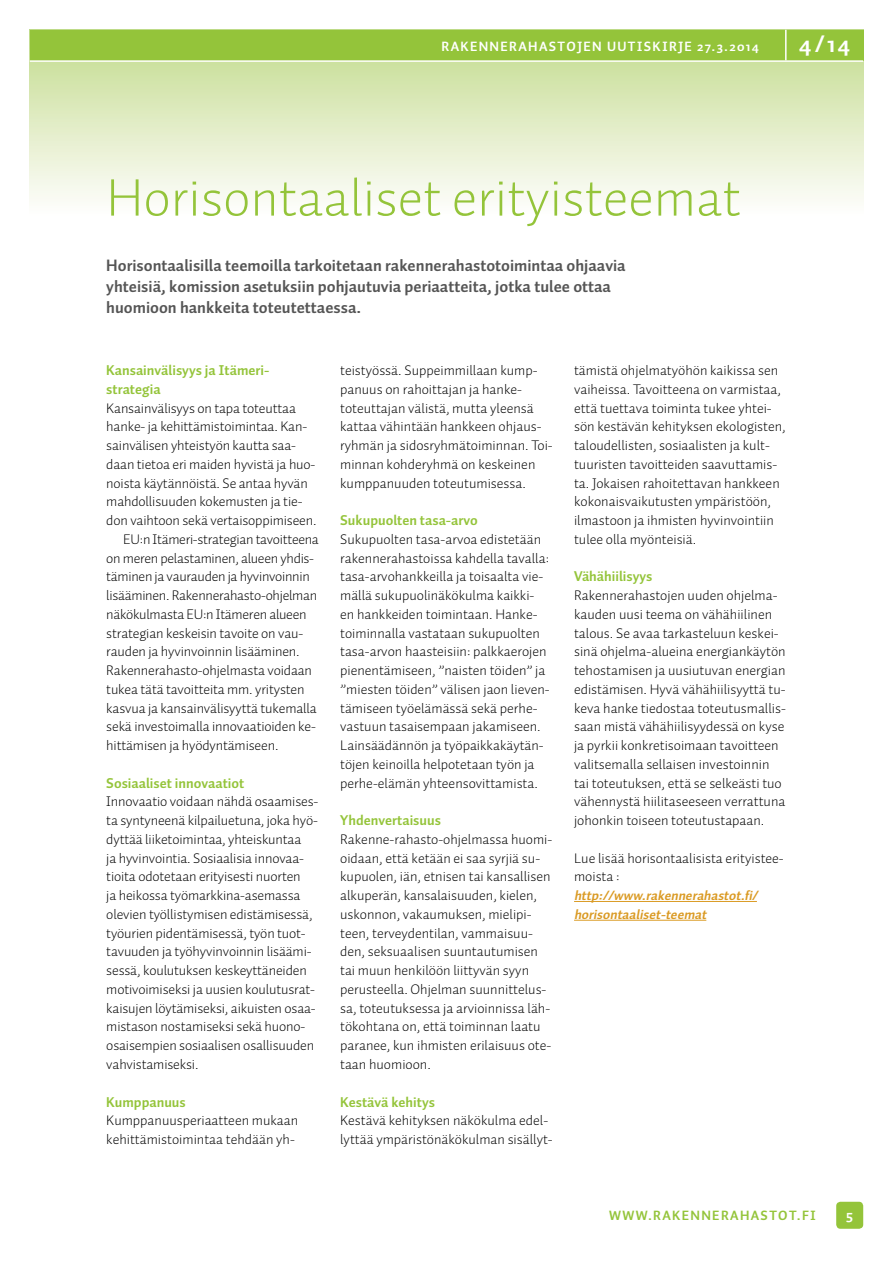
<style>
.page{position:relative;width:893px;height:1263px;background:#fff}
.page>*{position:absolute;margin:0;border:0;box-sizing:border-box;transform-origin:0 0}
.t1{font:300 54px "Auto 3";color:#94c43a}
.t2{font:700 24px "Auto 3";color:#fff}
.t3{font:700 16.5px/21px "Auto 3";color:#555}
.t4{font:700 15px "Auto 3";color:#fff}
.t5{font:300 14.25px/18.8px "Auto 3";color:#000}
.t6{font:300 14.25px "Auto 3";letter-spacing:-.02em;color:#000}
.t7{font:700 14.25px/18.8px "Auto 3";color:#94c43a}
.t8{font:italic 700 13.5px/18.8px "Auto 3";color:#da9a23}
.t9{font:700 13.5px "Auto 3";letter-spacing:.1em;color:#fff}
.t10{font:700 13.5px "Auto 3";letter-spacing:.1em;color:#94c43a}
</style>
<div class="page">
<svg style="left:30px;top:62px;width:833px;height:139px;background:#e3edca"></svg>
<div style="left:30px;top:30px;width:833px;height:30px;background:#94c43a"></div>
<hr style="left:785px;top:30px;width:2px;height:30px;background:#fff">
<div style="left:836px;top:1202px;width:27px;height:27px;background:#94c43a;border-radius:4px"></div>
<hr style="left:574px;top:901px;width:183px;height:1px;background:#da9a23">
<hr style="left:574px;top:920px;width:132px;height:1px;background:#da9a23">
<p class="t9" style="left:441px;top:37px;width:319px">rakennerahastojen uutiskirje 27.3.2014</p>
<h2 class="t2" style="left:799px;top:29px;width:53px">4/14</h2>
<h1 class="t1" style="left:106px;top:164px;width:636px">Horisontaaliset erityisteemat</h1>
<p class="t3" style="left:106px;top:254px;width:521px">Horisontaalisilla teemoilla tarkoitetaan rakennerahastotoimintaa ohjaavia yhteisiä, komission asetuksiin pohjautuvia periaatteita, jotka tulee ottaa huomioon hankkeita toteutettaessa.</p>
<p class="t7" style="left:106px;top:360px;width:165px">Kansainvälisyys ja Itämeri&shy;strategia</p>
<p class="t5" style="left:106px;top:398px;width:191px">Kansainvälisyys on tapa toteuttaa</p>
<p class="t5" style="left:106px;top:417px;width:202px">hanke- ja kehittämistoimintaa. Kan-</p>
<p class="t5" style="left:106px;top:436px;width:191px">sainvälisen yhteistyön kautta saa-</p>
<p class="t5" style="left:106px;top:454px;width:211px">daan tietoa eri maiden hyvistä ja huo-</p>
<p class="t5" style="left:106px;top:473px;width:203px">noista käytännöistä. Se antaa hyvän</p>
<p class="t5" style="left:106px;top:492px;width:198px">mahdollisuuden kokemusten ja tie-</p>
<p class="t5" style="left:106px;top:511px;width:212px">don vaihtoon sekä vertaisoppimiseen.</p>
<p class="t6" style="left:123px;top:530px;width:197px">EU:n Itämeri-strategian tavoitteena</p>
<p class="t6" style="left:106px;top:549px;width:209px">on meren pelastaminen, alueen yhdis-</p>
<p class="t6" style="left:106px;top:568px;width:205px">täminen ja vaurauden ja hyvinvoinnin</p>
<p class="t6" style="left:106px;top:587px;width:212px">lisääminen. Rakennerahasto-ohjelman</p>
<p class="t6" style="left:106px;top:605px;width:202px">näkökulmasta EU:n Itämeren alueen</p>
<p class="t5" style="left:106px;top:623px;width:199px">strategian keskeisin tavoite on vau-</p>
<p class="t5" style="left:106px;top:642px;width:195px">rauden ja hyvinvoinnin lisääminen.</p>
<p class="t5" style="left:106px;top:661px;width:207px">Rakennerahasto-ohjelmasta voidaan</p>
<p class="t5" style="left:106px;top:679px;width:200px">tukea tätä tavoitteita mm. yritysten</p>
<p class="t5" style="left:106px;top:698px;width:212px">kasvua ja kansainvälisyyttä tukemalla</p>
<p class="t5" style="left:106px;top:717px;width:211px">sekä investoimalla innovaatioiden ke-</p>
<p class="t5" style="left:106px;top:736px;width:174px">hittämisen ja hyödyntämiseen.</p>
<p class="t7" style="left:106px;top:773px;width:139px">Sosiaaliset innovaatiot</p>
<p class="t5" style="left:106px;top:792px;width:214px">Innovaatio voidaan nähdä osaamises&shy;ta syntyneenä kilpailuetuna, joka hyö&shy;dyttää liiketoimintaa, yhteiskuntaa<br>ja hyvinvointia. Sosiaalisia innovaa&shy;tioita odotetaan erityisesti nuorten<br>ja heikossa työmarkkina-asemassa olevien työllistymisen edistämisessä, työurien pidentämisessä, työn tuot&shy;tavuuden ja työhyvinvoinnin lisäämi&shy;sessä, koulutuksen keskeyttäneiden motivoimiseksi ja uusien koulutusrat&shy;kaisujen löytämiseksi, aikuisten osaa&shy;mistason nostamiseksi sekä huono&shy;osaisempien sosiaalisen osallisuuden vahvistamiseksi.</p>
<p class="t7" style="left:106px;top:1092px;width:81px">Kumppanuus</p>
<p class="t5" style="left:106px;top:1111px;width:193px">Kumppanuusperiaatteen mukaan kehittämistoimintaa tehdään yh-</p>
<p class="t5" style="left:340px;top:361px;width:214px">teistyössä. Suppeimmillaan kump&shy;panuus on rahoittajan ja hanke&shy;toteuttajan välistä, mutta yleensä kattaa vähintään hankkeen ohjaus&shy;ryhmän ja sidosryhmätoiminnan. Toi&shy;minnan kohderyhmä on keskeinen kumppanuuden toteutumisessa.</p>
<p class="t7" style="left:340px;top:510px;width:139px">Sukupuolten tasa-arvo</p>
<p class="t5" style="left:340px;top:529px;width:211px">Sukupuolten tasa-arvoa edistetään rakennerahastoissa kahdella tavalla: tasa-arvohankkeilla ja toisaalta vie&shy;mällä sukupuolinäkökulma kaikki&shy;en hankkeiden toimintaan. Hanke&shy;toiminnalla vastataan sukupuolten tasa-arvon haasteisiin: palkkaerojen pienentämiseen, ”naisten töiden” ja ”miesten töiden” välisen jaon lieven&shy;tämiseen työelämässä sekä perhe&shy;vastuun tasaisempaan jakamiseen.<br>Lainsäädännön ja työpaikkakäytän&shy;töjen keinoilla helpotetaan työn ja perhe-elämän yhteensovittamista.</p>
<p class="t7" style="left:340px;top:811px;width:102px">Yhdenvertaisuus</p>
<p class="t5" style="left:340px;top:829px;width:214px">Rakenne-rahasto-ohjelmassa huomi&shy;oidaan, että ketään ei saa syrjiä su&shy;kupuolen, iän, etnisen tai kansallisen alkuperän, kansalaisuuden, kielen, uskonnon, vakaumuksen, mielipi&shy;teen, terveydentilan, vammaisuu&shy;den, seksuaalisen suuntautumisen tai muun henkilöön liittyvän syyn perusteella. Ohjelman suunnittelus&shy;sa, toteutuksessa ja arvioinnissa läh&shy;tökohtana on, että toiminnan laatu paranee, kun ihmisten erilaisuus ote&shy;taan huomioon.</p>
<p class="t7" style="left:340px;top:1092px;width:96px">Kestävä kehitys</p>
<p class="t5" style="left:340px;top:1111px;width:214px">Kestävä kehityksen näkökulma edel&shy;lyttää ympäristönäkökulman sisällyt-</p>
<p class="t5" style="left:574px;top:361px;width:213px">tämistä ohjelmatyöhön kaikissa sen vaiheissa. Tavoitteena on varmistaa, että tuettava toiminta tukee yhtei&shy;sön kestävän kehityksen ekologisten, taloudellisten, sosiaalisten ja kult&shy;tuuristen tavoitteiden saavuttamis&shy;ta. Jokaisen rahoitettavan hankkeen kokonaisvaikutusten ympäristöön, ilmastoon ja ihmisten hyvinvointiin tulee olla myönteisiä.</p>
<p class="t7" style="left:574px;top:567px;width:80px">Vähähiilisyys</p>
<p class="t5" style="left:574px;top:586px;width:213px">Rakennerahastojen uuden ohjelma&shy;kauden uusi teema on vähähiilinen talous. Se avaa tarkasteluun keskei&shy;sinä ohjelma-alueina energiankäytön tehostamisen ja uusiutuvan energian edistämisen. Hyvä vähähiilisyyttä tu&shy;keva hanke tiedostaa toteutusmallis&shy;saan mistä vähähiilisyydessä on kyse ja pyrkii konkretisoimaan tavoitteen valitsemalla sellaisen investoinnin tai toteutuksen, että se selkeästi tuo vähennystä hiilitaseeseen verrattuna johonkin toiseen toteutustapaan.</p>
<p class="t5" style="left:574px;top:848px;width:211px">Lue lisää horisontaalisista erityistee&shy;moista :</p>
<p class="t8" style="left:574px;top:886px;width:188px">http://www.rakennerahastot.fi/ horisontaaliset-teemat</p>
<p class="t10" style="left:609px;top:1207px;width:208px">www.Rakennerahastot.fi</p>
<p class="t4" style="left:846px;top:1205px;width:8px">5</p>
</div>
